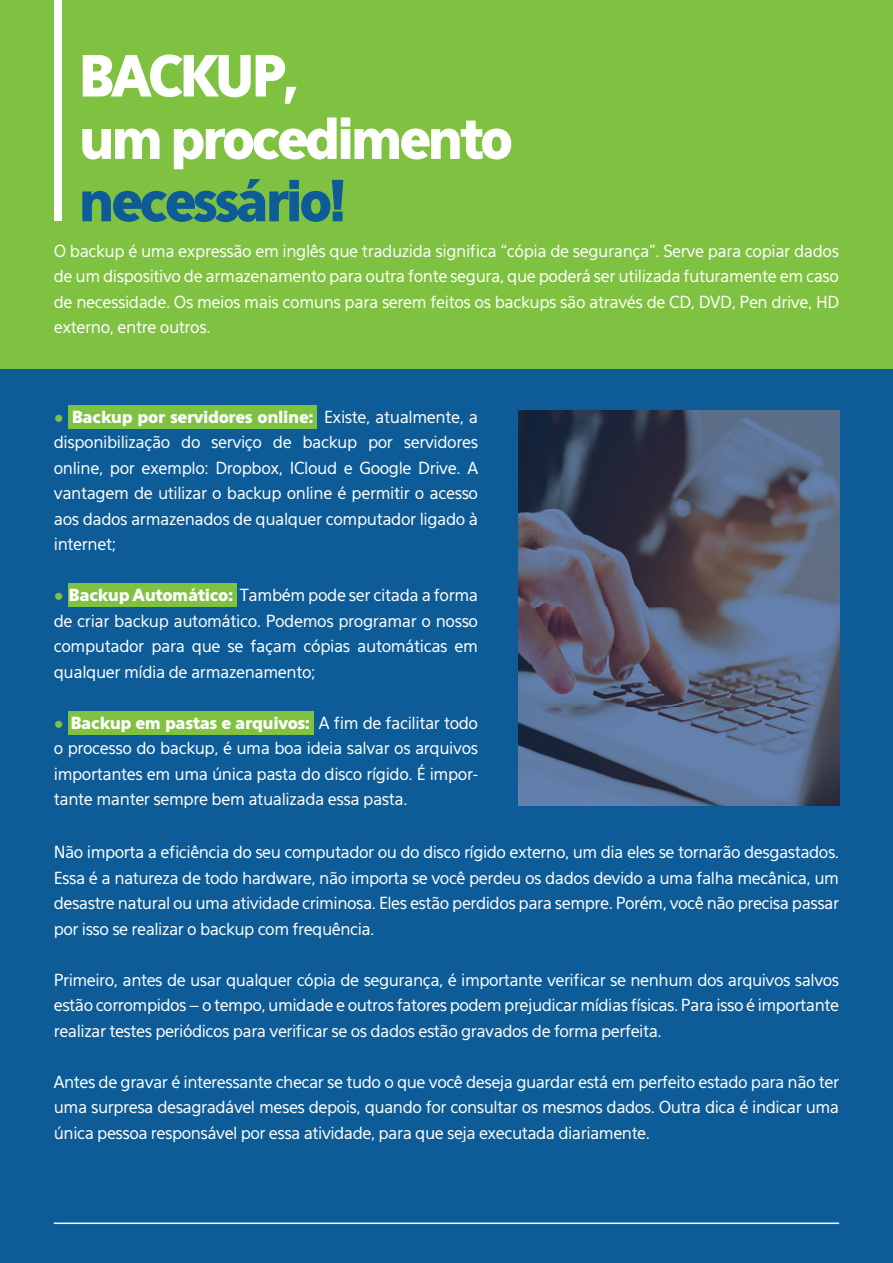
<style>
.page{position:relative;width:893px;height:1263px;background:#fff}
.page>*{position:absolute;margin:0;border:0;box-sizing:border-box;transform-origin:0 0}
.t1{font:900 55.95px/62.4px "Eau Sans";letter-spacing:-.07em;color:#fff;scale:.96 1}
.t2{font:900 55.95px "Eau Sans";letter-spacing:-.07em;color:#0d5c98;scale:.96 1}
.t3{font:16.5px/25.5px "Eau Sans";letter-spacing:-.025em;color:#fff;text-align:justify}
.t4{font:16.5px "Eau Sans Black Lining";letter-spacing:-.025em;color:#fff}
.s1{font-family:"Arial";color:#7fc241}
.s2{font-family:"Eau Sans"}
.s3{font-family:"Eau Sans Black Lining"}
</style>
<div class="page">
<div style="left:0;top:0;width:893px;height:378px;background:#7fc241"></div>
<div style="left:54px;top:0;width:8px;height:221px;background:#fff"></div>
<div style="left:0;top:369px;width:893px;height:894px;background:#0d5c98"></div>
<div style="left:68px;top:405px;width:249px;height:24px;background:#7fc241"></div>
<div style="left:68px;top:583px;width:169px;height:23px;background:#7fc241"></div>
<div style="left:68px;top:711px;width:246px;height:23px;background:#7fc241"></div>
<img style="left:518px;top:410px;width:321px;height:396px">
<hr style="left:54px;top:1222px;width:785px;height:2px;background:#fff">
<h1 class="t1" style="left:78px;top:45px;width:454px">BACKUP,<br>um procedimento</h1>
<h1 class="t2" style="left:78px;top:167px;width:281px">necessário!</h1>
<p class="t3" style="left:54px;top:238px;width:787px">O backup é uma expressão em inglês que traduzida significa “cópia de segurança”. Serve para copiar dados de um dispositivo de armazenamento para outra fonte segura, que poderá ser utilizada futuramente em caso de necessidade. Os meios mais comuns para serem feitos os backups são através de CD, DVD, Pen drive, HD externo, entre outros.</p>
<p class="t4" style="left:54px;top:407px;width:426px"><span class="s1">●</span> Backup por servidores online: <span class="s2">Existe, atualmente, a</span></p>
<p class="t3" style="left:54px;top:429px;width:426px">disponibilização do serviço de backup por servidores online, por exemplo: Dropbox, ICloud e Google Drive. A vantagem de utilizar o backup online é permitir o acesso aos dados armazenados de qualquer computador ligado à internet;</p>
<p class="t3" style="left:54px;top:582px;width:426px"><span class="s1">●</span> <span class="s3">Backup Automático:</span> Também pode ser citada a forma de criar backup automático. Podemos programar o nosso computador para que se façam cópias automáticas em qualquer mídia de armazenamento;</p>
<p class="t4" style="left:54px;top:713px;width:426px"><span class="s1">●</span> Backup em pastas e arquivos: <span class="s2">A fim de facilitar todo</span></p>
<p class="t3" style="left:54px;top:735px;width:426px">o processo do backup, é uma boa ideia salvar os arquivos importantes em uma única pasta do disco rígido. É impor&shy;tante manter sempre bem atualizada essa pasta.</p>
<p class="t3" style="left:54px;top:839px;width:787px">Não importa a eficiência do seu computador ou do disco rígido externo, um dia eles se tornarão desgastados.<br>Essa é a natureza de todo hardware, não importa se você perdeu os dados devido a uma falha mecânica, um desastre natural ou uma atividade criminosa. Eles estão perdidos para sempre. Porém, você não precisa passar por isso se realizar o backup com frequência.</p>
<p class="t3" style="left:54px;top:967px;width:787px">Primeiro, antes de usar qualquer cópia de segurança, é importante verificar se nenhum dos arquivos salvos estão corrompidos – o tempo, umidade e outros fatores podem prejudicar mídias físicas. Para isso é importante realizar testes periódicos para verificar se os dados estão gravados de forma perfeita.</p>
<p class="t3" style="left:54px;top:1069px;width:787px">Antes de gravar é interessante checar se tudo o que você deseja guardar está em perfeito estado para não ter uma surpresa desagradável meses depois, quando for consultar os mesmos dados. Outra dica é indicar uma única pessoa responsável por essa atividade, para que seja executada diariamente.</p>
</div>
